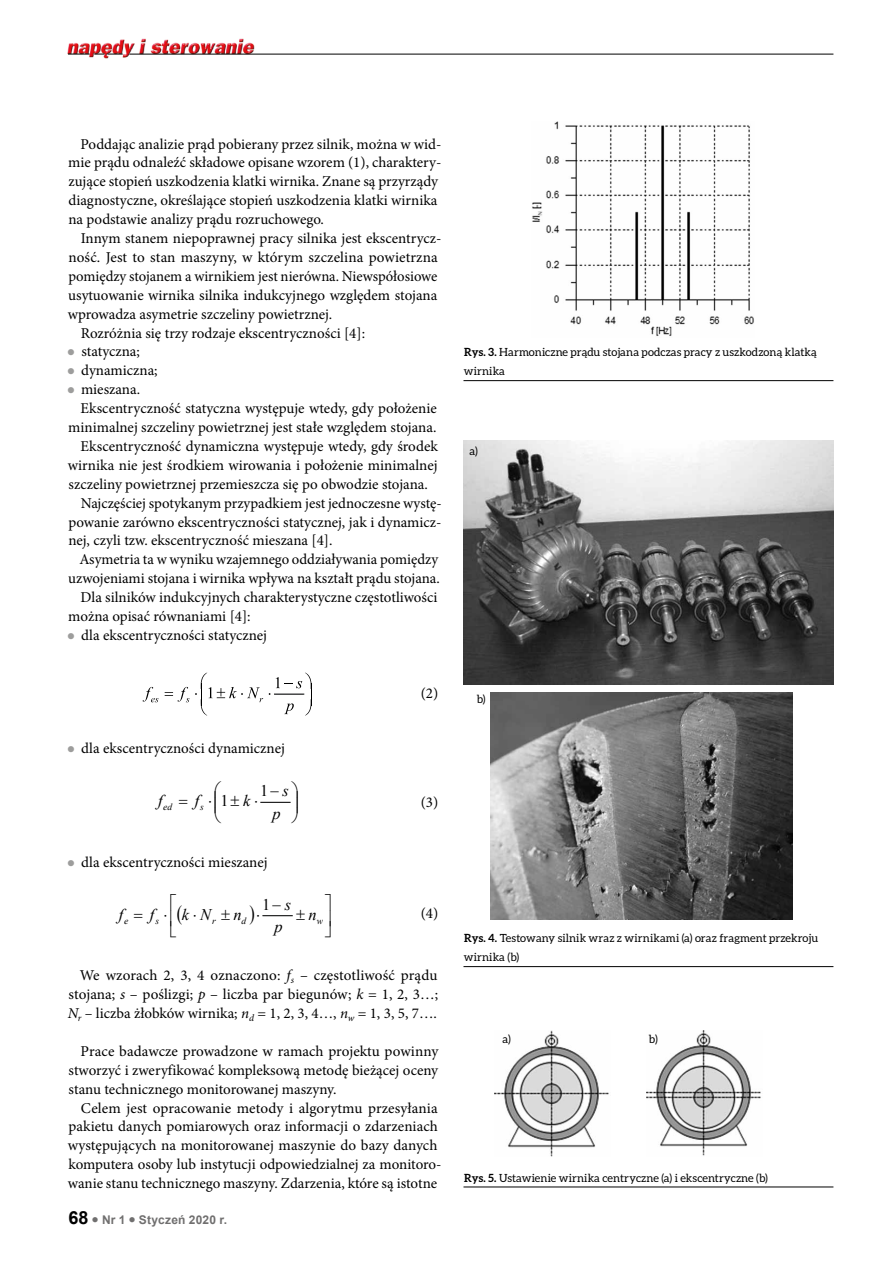
<style>
.page{position:relative;width:893px;height:1263px;background:#fff}
.page>*{position:absolute;margin:0;border:0;box-sizing:border-box;transform-origin:0 0}
.t1{font:italic 16.2px "Times New Roman";color:#000}
.t2{font:16.2px "Times New Roman";color:#000}
.t3{font:15px/18.9px "Minion Pro";color:#000}
.t4{font:700 12px "Arial";letter-spacing:.015em;color:#706f6f}
.t5{font:11.25px/18.9px "Aleo";letter-spacing:.01em;color:#000}
.t6{font:italic 9.45px "Times New Roman";color:#000}
.s1{font-style:italic}
.s2{font-size:18px;color:#000}
.s3{font-weight:700}
</style>
<div class="page">
<img style="left:67px;top:38px;width:190px;height:21px">
<hr style="left:129px;top:54px;width:704px;height:1px;background:#000">
<svg style="left:68px;top:54px;width:55px;height:1px"></svg>
<hr style="left:274px;top:694px;width:30px;height:1px;background:#010203">
<svg style="left:165px;top:687px;width:24px;height:15px"></svg>
<svg style="left:143px;top:687px;width:15px;height:15px"></svg>
<svg style="left:276px;top:673px;width:36px;height:43px"></svg>
<svg style="left:195px;top:673px;width:68px;height:43px"></svg>
<hr style="left:463px;top:380px;width:370px;height:1px;background:#000">
<hr style="left:463px;top:966px;width:370px;height:1px;background:#000">
<img style="left:532px;top:122px;width:222px;height:214px">
<img style="left:463px;top:440px;width:370px;height:245px">
<img style="left:490px;top:692px;width:303px;height:227px">
<img style="left:495px;top:1031px;width:114px;height:125px">
<img style="left:647px;top:1031px;width:114px;height:125px">
<hr style="left:463px;top:1187px;width:370px;height:1px;background:#000">
<svg style="left:261px;top:801px;width:30px;height:2px"></svg>
<svg style="left:262px;top:915px;width:31px;height:2px"></svg>
<p class="t3" style="left:68px;top:134px;width:375px;text-indent:12px">Poddając analizie prąd pobierany przez silnik, można w wid&shy;mie prądu odnaleźć składowe opisane wzorem (1), charaktery&shy;zujące stopień uszkodzenia klatki wirnika. Znane są przyrządy diagnostyczne, określające stopień uszkodzenia klatki wirnika na podstawie analizy prądu rozruchowego.</p>
<p class="t3" style="left:81px;top:229px;width:362px">Innym stanem niepoprawnej pracy silnika jest ekscentrycz-</p>
<p class="t3" style="left:68px;top:248px;width:371px">ność. Jest to stan maszyny, w którym szczelina powietrzna</p>
<p class="t3" style="left:68px;top:267px;width:370px">pomiędzy stojanem a wirnikiem jest nierówna. Niewspółosiowe</p>
<p class="t3" style="left:68px;top:286px;width:371px">usytuowanie wirnika silnika indukcyjnego względem stojana</p>
<p class="t3" style="left:68px;top:304px;width:266px">wprowadza asymetrie szczeliny powietrznej.</p>
<p class="t3" style="left:81px;top:323px;width:286px">Rozróżnia się trzy rodzaje ekscentryczności [4]:</p>
<p class="t3" style="left:81px;top:342px;width:60px">statyczna;</p>
<p class="t3" style="left:81px;top:361px;width:78px">dynamiczna;</p>
<p class="t3" style="left:81px;top:380px;width:61px">mieszana.</p>
<p class="t3" style="left:81px;top:399px;width:358px">Ekscentryczność statyczna występuje wtedy, gdy położenie</p>
<p class="t3" style="left:68px;top:418px;width:370px">minimalnej szczeliny powietrznej jest stałe względem stojana.</p>
<p class="t3" style="left:81px;top:437px;width:359px">Ekscentryczność dynamiczna występuje wtedy, gdy środek</p>
<p class="t3" style="left:68px;top:456px;width:371px">wirnika nie jest środkiem wirowania i położenie minimalnej</p>
<p class="t3" style="left:69px;top:475px;width:361px">szczeliny powietrznej przemieszcza się po obwodzie stojana.</p>
<p class="t3" style="left:81px;top:493px;width:362px">Najczęściej spotykanym przypadkiem jest jednoczesne wystę-</p>
<p class="t3" style="left:68px;top:512px;width:375px">powanie zarówno ekscentryczności statycznej, jak i dynamicz-</p>
<p class="t3" style="left:68px;top:531px;width:266px">nej, czyli tzw. ekscentryczność mieszana [4].</p>
<p class="t3" style="left:79px;top:550px;width:361px">Asymetria ta w wyniku wzajemnego oddziaływania pomiędzy</p>
<p class="t3" style="left:68px;top:569px;width:373px">uzwojeniami stojana i wirnika wpływa na kształt prądu stojana.</p>
<p class="t3" style="left:81px;top:588px;width:358px">Dla silników indukcyjnych charakterystyczne częstotliwości</p>
<p class="t3" style="left:68px;top:607px;width:184px">można opisać równaniami [4]:</p>
<p class="t3" style="left:81px;top:626px;width:187px">dla ekscentryczności statycznej</p>
<p class="t3" style="left:421px;top:683px;width:19px">(2)</p>
<p class="t3" style="left:81px;top:739px;width:205px">dla ekscentryczności dynamicznej</p>
<p class="t2" style="left:260px;top:780px;width:30px">1−<span class="s1">s</span></p>
<p class="t1" style="left:243px;top:790px;width:17px">k⋅</p>
<p class="t1" style="left:272px;top:802px;width:10px">p</p>
<p class="t1" style="left:158px;top:790px;width:6px">f</p>
<p class="t1" style="left:195px;top:790px;width:6px">f</p>
<p class="t2" style="left:221px;top:790px;width:10px">1</p>
<p class="t3" style="left:421px;top:792px;width:19px">(3)</p>
<p class="t6" style="left:163px;top:801px;width:10px">ed</p>
<p class="t6" style="left:200px;top:801px;width:5px">s</p>
<p class="t3" style="left:81px;top:853px;width:188px">dla ekscentryczności mieszanej</p>
<p class="t2" style="left:262px;top:893px;width:30px">1−<span class="s1">s</span></p>
<p class="t6" style="left:124px;top:914px;width:6px">e</p>
<p class="t6" style="left:155px;top:914px;width:5px">s</p>
<p class="t6" style="left:212px;top:914px;width:5px">r</p>
<p class="t6" style="left:242px;top:914px;width:6px">d</p>
<p class="t1" style="left:309px;top:903px;width:16px">n<sub>w</sub></p>
<p class="t1" style="left:275px;top:916px;width:10px">p</p>
<p class="t1" style="left:119px;top:903px;width:6px">f</p>
<p class="t1" style="left:150px;top:903px;width:6px">f</p>
<p class="t1" style="left:182px;top:903px;width:31px">k N</p>
<p class="t1" style="left:234px;top:903px;width:10px">n</p>
<p class="t3" style="left:421px;top:904px;width:19px">(4)</p>
<p class="t3" style="left:68px;top:966px;width:372px;text-align:justify;text-indent:12px">We wzorach 2, 3, 4 oznaczono: <span class="s1">f</span><sub>s</sub> – częstotliwość prądu stojana; <span class="s1">s</span> – poślizgi; <span class="s1">p</span> – liczba par biegunów; <span class="s1">k</span> = 1, 2, 3…; <span class="s1">N</span><sub>r</sub> – liczba żłobków wirnika; <span class="s1">n</span><sub>d</sub> = 1, 2, 3, 4…, <span class="s1">n</span><sub>w</sub> = 1, 3, 5, 7….</p>
<p class="t3" style="left:69px;top:1042px;width:372px;text-align:justify;text-indent:12px">Prace badawcze prowadzone w ramach projektu powinny stworzyć i zweryfikować kompleksową metodę bieżącej oceny stanu technicznego monitorowanej maszyny.</p>
<p class="t3" style="left:68px;top:1098px;width:375px;text-indent:13px">Celem jest opracowanie metody i algorytmu przesyłania pakietu danych pomiarowych oraz informacji o zdarzeniach występujących na monitorowanej maszynie do bazy danych komputera osoby lub instytucji odpowiedzialnej za monitoro&shy;wanie stanu technicznego maszyny. Zdarzenia, które są istotne</p>
<p class="t4" style="left:68px;top:1212px;width:160px"><span class="s2">68</span> ● Nr 1 ● Styczeń 2020 r.</p>
<p class="t5" style="left:464px;top:343px;width:355px"><span class="s3">Rys. 3.</span> Harmoniczne prądu stojana podczas pracy z uszkodzoną klatką wirnika</p>
<p class="t5" style="left:469px;top:441px;width:10px">a)</p>
<p class="t5" style="left:477px;top:690px;width:10px">b)</p>
<p class="t5" style="left:464px;top:929px;width:356px"><span class="s3">Rys. 4.</span> Testowany silnik wraz z wirnikami (a) oraz fragment przekroju wirnika (b)</p>
<p class="t5" style="left:502px;top:1029px;width:10px">a)</p>
<p class="t5" style="left:649px;top:1029px;width:10px">b)</p>
<p class="t5" style="left:464px;top:1168px;width:305px"><span class="s3">Rys. 5.</span> Ustawienie wirnika centryczne (a) i ekscentryczne (b)</p>
</div>
